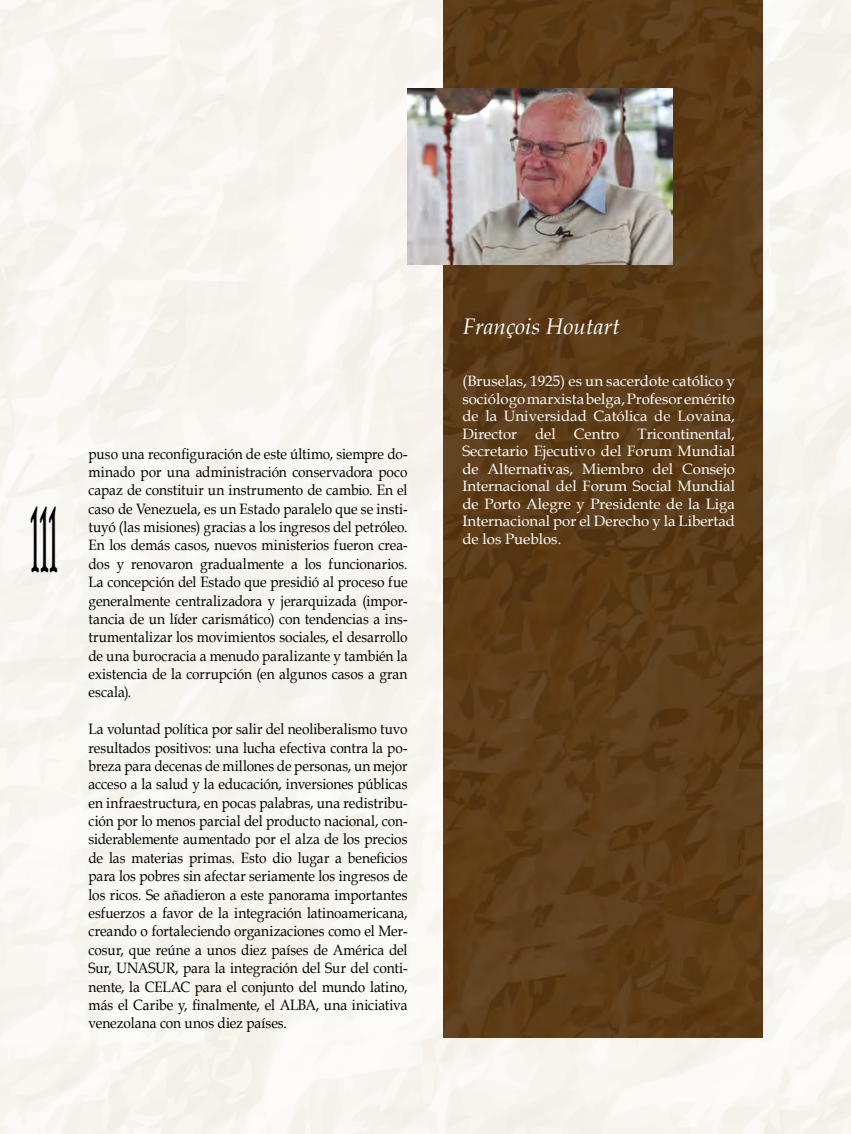
<style>
.page{position:relative;width:851px;height:1134px;background:#fff}
.page>*{position:absolute;margin:0;border:0;box-sizing:border-box;transform-origin:0 0}
.t1{font:90px "Poor Richard";color:#000;scale:.33 1}
.t2{font:italic 22.5px "Book Antiqua";color:#fff}
.t3{font:15px/18.4px "Book Antiqua";color:#000;text-align:justify;scale:.91 1}
.t4{font:15px/17.5px "Book Antiqua";color:#fff;text-align:justify}
</style>
<div class="page">
<div style="left:0;top:0;width:850px;height:1134px;background:#f8f6f0"></div>
<img style="left:443px;top:0;width:319px;height:1037px">
<img style="left:407px;top:89px;width:265px;height:176px">
<h1 class="t1" style="left:31px;top:489px;width:85px">111</h1>
<p class="t3" style="left:89px;top:444px;width:352px">puso una reconfiguración de este último, siempre do&shy;minado por una administración conservadora poco capaz de constituir un instrumento de cambio. En el caso de Venezuela, es un Estado paralelo que se insti&shy;tuyó (las misiones) gracias a los ingresos del petróleo.<br>En los demás casos, nuevos ministerios fueron crea&shy;dos y renovaron gradualmente a los funcionarios.<br>La concepción del Estado que presidió al proceso fue generalmente centralizadora y jerarquizada (impor&shy;tancia de un líder carismático) con tendencias a ins&shy;trumentalizar los movimientos sociales, el desarrollo de una burocracia a menudo paralizante y también la existencia de la corrupción (en algunos casos a gran escala).</p>
<p class="t3" style="left:89px;top:720px;width:352px">La voluntad política por salir del neoliberalismo tuvo resultados positivos: una lucha efectiva contra la po&shy;breza para decenas de millones de personas, un mejor acceso a la salud y la educación, inversiones públicas en infraestructura, en pocas palabras, una redistribu&shy;ción por lo menos parcial del producto nacional, con&shy;siderablemente aumentado por el alza de los precios de las materias primas. Esto dio lugar a beneficios para los pobres sin afectar seriamente los ingresos de los ricos. Se añadieron a este panorama importantes esfuerzos a favor de la integración latinoamericana, creando o fortaleciendo organizaciones como el Mer&shy;cosur, que reúne a unos diez países de América del Sur, UNASUR, para la integración del Sur del conti&shy;nente, la CELAC para el conjunto del mundo latino, más el Caribe y, finalmente, el ALBA, una iniciativa venezolana con unos diez países.</p>
<h2 class="t2" style="left:462px;top:310px;width:159px">François Houtart</h2>
<p class="t4" style="left:462px;top:372px;width:274px">(Bruselas, 1925) es un sacerdote católico y sociólogo marxista belga, Profesor emérito de la Universidad Católica de Lovaina, Director del Centro Tricontinental, Secretario Ejecutivo del Forum Mundial de Alternativas, Miembro del Consejo Internacional del Forum Social Mundial de Porto Alegre y Presidente de la Liga Internacional por el Derecho y la Libertad de los Pueblos.</p>
</div>
